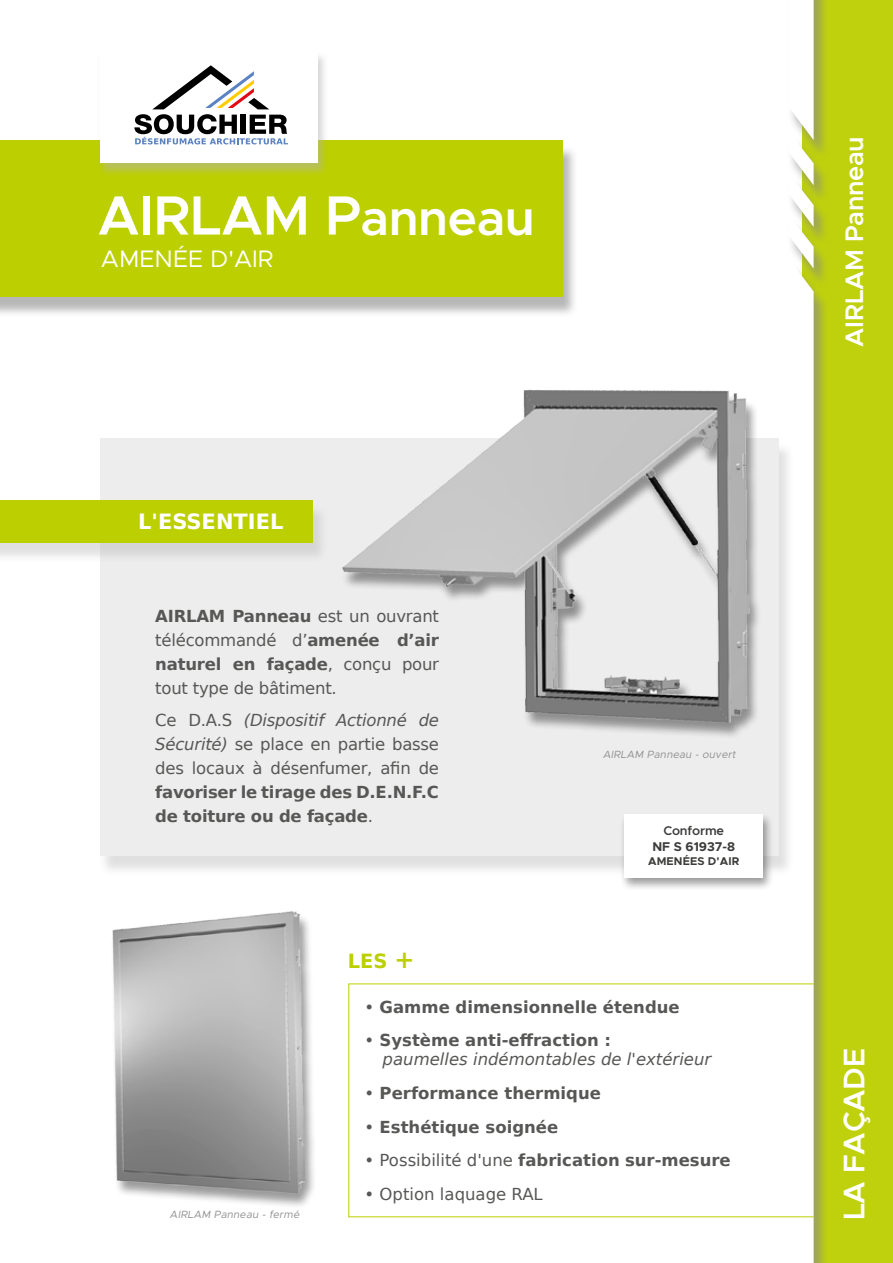
<style>
.page{position:relative;width:893px;height:1263px;background:#fff}
.page>*{position:absolute;margin:0;border:0;box-sizing:border-box;transform-origin:0 0}
.t1{font:600 55.5px "Metropolis";letter-spacing:-.01em;color:#fff}
.t2{font:600 30px "Metropolis";letter-spacing:-.01em;color:#fff}
.t3{font:600 25.5px "Metropolis";letter-spacing:-.01em;color:#fff}
.t4{font:24px "Metropolis";color:#fff}
.t5{font:700 21px "DejaVu Sans";color:#fff}
.t6{font:700 19.5px "DejaVu Sans";color:#bccf00}
.t7{font:16.5px/24px "DejaVu Sans";letter-spacing:-.015em;color:#575756;text-align:justify}
.t8{font:700 16.5px/24px "DejaVu Sans";color:#575756}
.t9{font:italic 16.5px/18.8px "DejaVu Sans";color:#575756}
.t10{font:700 12.75px "Metropolis";color:#3c3c3b}
.t11{font:600 12.75px "Metropolis";letter-spacing:-.01em;color:#3c3c3b}
.t12{font:700 11.25px "Metropolis";letter-spacing:.01em;color:#3c3c3b}
.t13{font:italic 10.5px "Metropolis";color:#909090}
.s1{font-size:49.5px}
.s2{font-weight:700}
.s3{font-style:italic}
.s4{font-weight:400}
.s5{font-size:24px}
.s6{font-style:normal}
.s7{font-weight:700;font-style:normal}
</style>
<div class="page">
<div style="left:0;top:145px;width:578px;height:173px;background:#878787;opacity:.6"></div>
<div style="left:0;top:140px;width:562px;height:157px;background:#bccf00"></div>
<div style="left:802px;top:0;width:91px;height:1263px;background:#bfd10d"></div>
<div style="left:787px;top:0;width:42px;height:160px;background:#878787;opacity:.6"></div>
<div style="left:787px;top:220px;width:42px;height:68px;background:#878787;opacity:.6"></div>
<div style="left:787px;top:179px;width:42px;height:67px;background:#878787;opacity:.6"></div>
<div style="left:787px;top:137px;width:42px;height:67px;background:#878787;opacity:.6"></div>
<div style="left:787px;top:264px;width:42px;height:999px;background:#878787;opacity:.6"></div>
<svg style="left:788px;top:0;width:26px;height:1263px"></svg>
<div style="left:99px;top:443px;width:695px;height:433px;background:#b3b2b2;opacity:.4"></div>
<div style="left:100px;top:438px;width:678px;height:417px;background:#ededed"></div>
<div style="left:0;top:505px;width:328px;height:58px;background:#b3b2b2;opacity:.4"></div>
<div style="left:0;top:500px;width:312px;height:42px;background:#bccf00"></div>
<hr style="left:348px;top:983px;width:466px;height:1px;background:#bccf00">
<hr style="left:348px;top:1216px;width:466px;height:1px;background:#bccf00">
<hr style="left:348px;top:984px;width:1px;height:233px;background:#bccf00">
<div style="left:619px;top:812px;width:155px;height:80px;background:#000;opacity:.4"></div>
<div style="left:624px;top:814px;width:138px;height:64px;background:#fff"></div>
<div style="left:341px;top:392px;width:421px;height:347px;background:#000;opacity:.4"></div>
<img style="left:342px;top:390px;width:407px;height:332px">
<div style="left:110px;top:913px;width:207px;height:296px;background:#000;opacity:.4"></div>
<img style="left:112px;top:911px;width:192px;height:282px">
<div style="left:98px;top:51px;width:231px;height:126px;background:#b3b2b2;opacity:.5"></div>
<div style="left:100px;top:50px;width:218px;height:113px;background:#fff"></div>
<svg style="left:134px;top:65px;width:154px;height:79px"></svg>
<h1 class="t1" style="left:98px;top:180px;width:439px">AIRLAM P<span class="s1">anneau</span></h1>
<h3 class="t4" style="left:101px;top:244px;width:174px">AMENÉE D'AIR</h3>
<p class="t5" style="left:138px;top:504px;width:147px">L'ESSENTIEL</p>
<p class="t7" style="left:155px;top:603px;width:285px"><span class="s2">AIRLAM Panneau</span> est un ouvrant télécommandé d’<span class="s2">amenée d’air naturel en façade</span>, conçu pour tout type de bâtiment.</p>
<p class="t7" style="left:155px;top:707px;width:285px">Ce D.A.S <span class="s3">(Dispositif Actionné de Sécurité)</span> se place en partie basse des locaux à désenfumer, afin de</p>
<p class="t8" style="left:155px;top:779px;width:285px">favoriser le tirage des D.E.N.F.C de toiture ou de façade<span class="s4">.</span></p>
<p class="t13" style="left:603px;top:748px;width:137px">AIRLAM Panneau - ouvert</p>
<p class="t11" style="left:663px;top:823px;width:62px">Conforme</p>
<p class="t10" style="left:652px;top:838px;width:84px">NF S 61937-8</p>
<p class="t12" style="left:648px;top:854px;width:93px">AMENÉES D'AIR</p>
<p class="t13" style="left:170px;top:1208px;width:133px">AIRLAM Panneau - fermé</p>
<p class="t6" style="left:348px;top:945px;width:68px">LES <span class="s5">+</span></p>
<p class="t8" style="left:365px;top:994px;width:317px"><span class="s4">•</span> Gamme dimensionnelle étendue</p>
<p class="t9" style="left:383px;top:1031px;width:330px;text-indent:-18px"><span class="s6">•</span> <span class="s7">Système anti-effraction :<br></span>paumelles indémontables de l'extérieur</p>
<p class="t8" style="left:365px;top:1080px;width:238px"><span class="s4">•</span> Performance thermique</p>
<p class="t8" style="left:365px;top:1114px;width:195px"><span class="s4">•</span> Esthétique soignée</p>
<p class="t8" style="left:365px;top:1148px;width:368px"><span class="s4">• Possibilité d'une</span> fabrication sur-mesure</p>
<p class="t7" style="left:365px;top:1181px;width:180px">• Option laquage RAL</p>
<h3 class="t3" style="left:838px;top:347px;width:212px;rotate:-90deg">AIRLAM Panneau</h3>
<h2 class="t2" style="left:835px;top:1220px;width:174px;rotate:-90deg">LA FAÇADE</h2>
</div>
